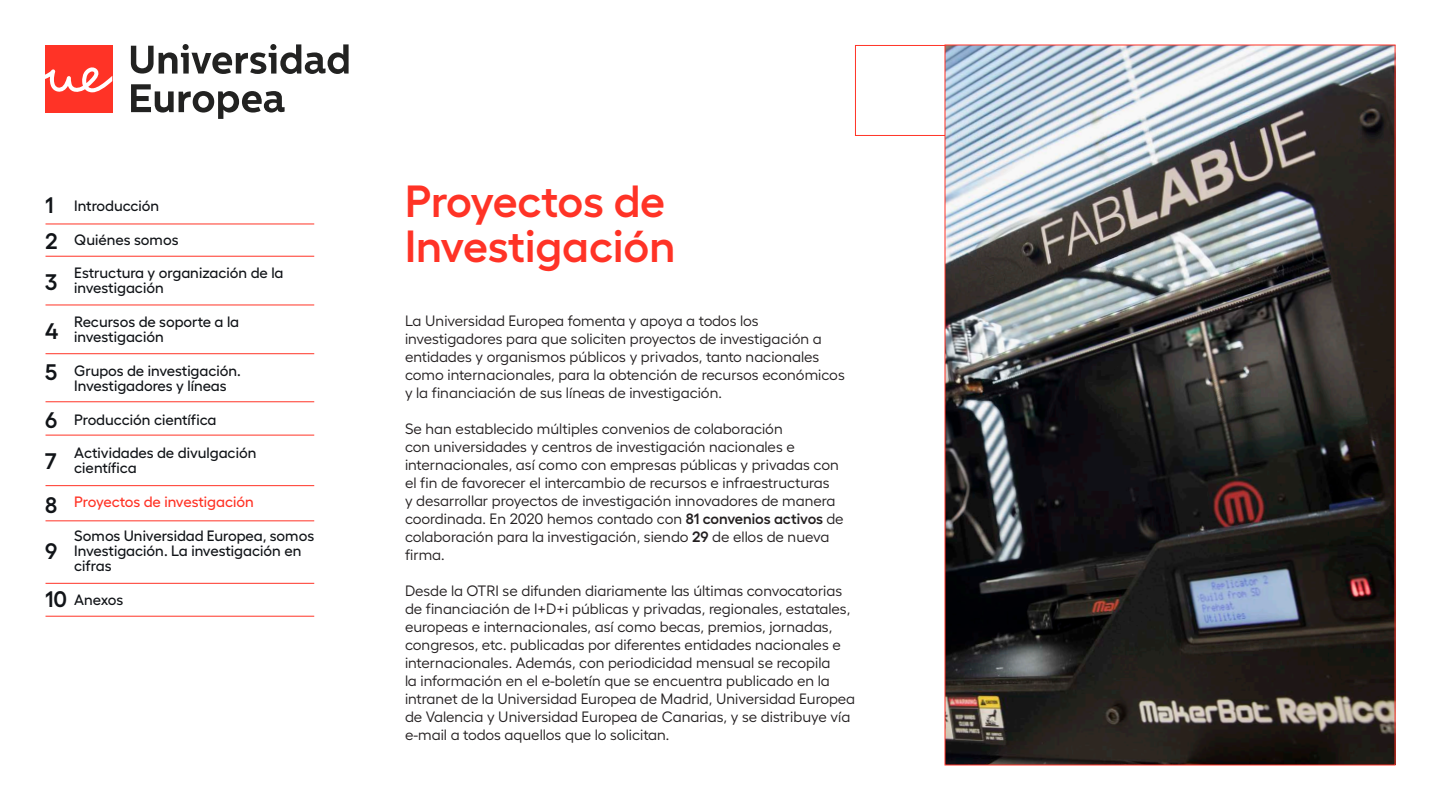
<style>
.page{position:relative;width:1440px;height:810px;background:#fff}
.page>*{position:absolute;margin:0;border:0;box-sizing:border-box;transform-origin:0 0}
.t1{font:600 45px/45px "Hellix";letter-spacing:-.005em;color:#ff3326}
.t2{font:600 22.5px "Hellix";color:#111418}
.t3{font:15px/18px "Hellix";color:#231f20}
.t4{font:500 15px/15px "Hellix";color:#111418}
.t5{font:500 15px "Hellix";letter-spacing:-.005em;color:#ff3326}
.s1{font-weight:600}
</style>
<div class="page">
<div style="left:45px;top:45px;width:67px;height:67px;background:#ff3326"></div>
<svg style="left:45px;top:67px;width:67px;height:26px"></svg>
<svg style="left:131px;top:44px;width:218px;height:30px"></svg>
<svg style="left:131px;top:84px;width:154px;height:35px"></svg>
<div style="left:855px;top:45px;width:91px;height:91px;border:1px solid #ff3326"></div>
<img style="left:947px;top:47px;width:446px;height:716px">
<hr style="left:46px;top:224px;width:268px;height:1px;background:#ff3326">
<hr style="left:46px;top:256px;width:268px;height:1px;background:#ff3326">
<hr style="left:46px;top:304px;width:268px;height:1px;background:#ff3326">
<hr style="left:46px;top:353px;width:268px;height:1px;background:#ff3326">
<hr style="left:46px;top:401px;width:268px;height:1px;background:#ff3326">
<hr style="left:46px;top:435px;width:268px;height:1px;background:#ff3326">
<hr style="left:46px;top:485px;width:268px;height:1px;background:#ff3326">
<hr style="left:46px;top:520px;width:268px;height:1px;background:#ff3326">
<hr style="left:46px;top:583px;width:268px;height:1px;background:#ff3326">
<hr style="left:46px;top:616px;width:268px;height:1px;background:#ff3326">
<p class="t2" style="left:45px;top:187px;width:10px">1</p>
<p class="t4" style="left:74px;top:197px;width:87px">Introducción</p>
<p class="t4" style="left:74px;top:230px;width:106px">Quiénes somos</p>
<p class="t4" style="left:74px;top:264px;width:211px">Estructura y organización de la investigación</p>
<p class="t4" style="left:74px;top:313px;width:166px">Recursos de soporte a la investigación</p>
<p class="t4" style="left:74px;top:362px;width:168px">Grupos de investigación.<br>Investigadores y líneas</p>
<p class="t4" style="left:74px;top:410px;width:144px">Producción científica</p>
<p class="t4" style="left:74px;top:444px;width:184px">Actividades de divulgación científica</p>
<p class="t5" style="left:74px;top:490px;width:181px">Proyectos de investigación</p>
<p class="t4" style="left:74px;top:527px;width:242px">Somos Universidad Europea, somos<br>Investigación. La investigación en cifras</p>
<p class="t4" style="left:74px;top:590px;width:50px">Anexos</p>
<p class="t2" style="left:45px;top:223px;width:14px">2</p>
<p class="t2" style="left:45px;top:264px;width:14px">3</p>
<p class="t2" style="left:45px;top:313px;width:15px">4</p>
<p class="t2" style="left:45px;top:355px;width:14px">5</p>
<p class="t2" style="left:45px;top:402px;width:14px">6</p>
<p class="t2" style="left:45px;top:443px;width:13px">7</p>
<p class="t2" style="left:45px;top:487px;width:14px">8</p>
<p class="t2" style="left:45px;top:533px;width:14px">9</p>
<p class="t2" style="left:45px;top:581px;width:24px">10</p>
<p class="t1" style="left:405px;top:174px;width:272px">Proyectos de<br>Investigación</p>
<p class="t3" style="left:405px;top:311px;width:441px">La Universidad Europea fomenta y apoya a todos los investigadores para que soliciten proyectos de investigación a entidades y organismos públicos y privados, tanto nacionales como internacionales, para la obtención de recursos económicos y la financiación de sus líneas de investigación.</p>
<p class="t3" style="left:405px;top:419px;width:440px">Se han establecido múltiples convenios de colaboración<br>con universidades y centros de investigación nacionales e internacionales, así como con empresas públicas y privadas con el fin de favorecer el intercambio de recursos e infraestructuras<br>y desarrollar proyectos de investigación innovadores de manera coordinada. En 2020 hemos contado con <span class="s1">81 convenios activos</span> de colaboración para la investigación, siendo <span class="s1">29</span> de ellos de nueva firma.</p>
<p class="t3" style="left:405px;top:581px;width:452px">Desde la OTRI se difunden diariamente las últimas convocatorias de financiación de I+D+i públicas y privadas, regionales, estatales, europeas e internacionales, así como becas, premios, jornadas, congresos, etc. publicadas por diferentes entidades nacionales e internacionales. Además, con periodicidad mensual se recopila<br>la información en el e-boletín que se encuentra publicado en la intranet de la Universidad Europea de Madrid, Universidad Europea de Valencia y Universidad Europea de Canarias, y se distribuye vía e-mail a todos aquellos que lo solicitan.</p>
</div>
